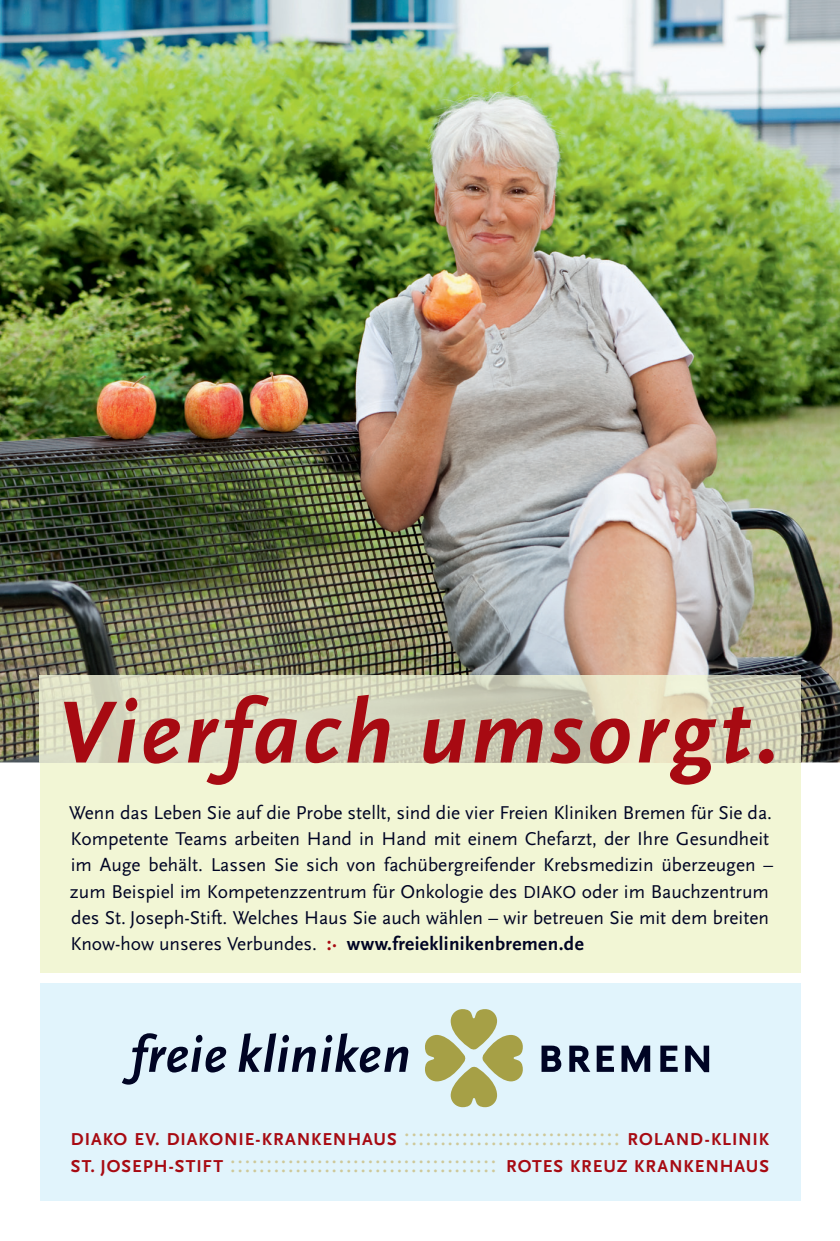
<style>
.page{position:relative;width:840px;height:1241px;background:#fff}
.page>*{position:absolute;margin:0;border:0;box-sizing:border-box;transform-origin:0 0}
.t1{font:italic 700 91.88px "Scala Sans";letter-spacing:.035em;color:#a70a12}
.t2{font:24.75px "Scala Sans";color:#cec899}
.t3{font:19.38px/26.2px "Scala Sans";color:#000424}
.t4{font:700 18px "Scala Sans Caps";letter-spacing:.05em;color:#a70a12}
.s1{font-size:18.12px}
.s2{font-weight:700;color:#a70a12}
.s3{font-weight:700}
.s4{font-family:"Scala Sans";font-weight:400;font-size:24.75px;color:#cec899}
.s5{font-family:"Scala Sans Caps";font-weight:700;font-size:18px;color:#a70a12}
</style>
<div class="page">
<div style="left:40px;top:762px;width:760px;height:210px;background:#f2f6d5"></div>
<div style="left:40px;top:983px;width:760px;height:217px;background:#e1f4fc"></div>
<img style="left:0;top:0;width:840px;height:762px">
<img style="left:39px;top:675px;width:761px;height:87px">
<svg style="left:425px;top:1009px;width:98px;height:97px"></svg>
<svg style="left:122px;top:1033px;width:104px;height:51px"></svg>
<svg style="left:238px;top:1033px;width:170px;height:39px"></svg>
<svg style="left:541px;top:1045px;width:20px;height:26px"></svg>
<svg style="left:569px;top:1045px;width:21px;height:26px"></svg>
<svg style="left:597px;top:1045px;width:17px;height:26px"></svg>
<svg style="left:660px;top:1045px;width:17px;height:26px"></svg>
<svg style="left:621px;top:1045px;width:29px;height:26px"></svg>
<svg style="left:685px;top:1045px;width:24px;height:26px"></svg>
<h1 class="t1" style="left:57px;top:682px;width:724px">Vierfach umsorgt.</h1>
<p class="t3" style="left:69px;top:799px;width:705px">Wenn das Leben Sie auf die Probe stellt, sind die vier Freien Kliniken Bremen für Sie da.<br>Kompetente Teams arbeiten Hand in Hand mit einem Chefarzt, der Ihre Gesundheit im Auge behält. Lassen Sie sich von fachübergreifender Krebsmedizin überzeugen – zum Beispiel im Kompetenzzentrum für Onkologie des <span class="s1">DIAKO</span> oder im Bauchzentrum des St. Joseph-Stift. Welches Haus Sie auch wählen – wir betreuen Sie mit dem breiten Know-how unseres Verbundes. <span class="s2">:</span><sup>.</sup> <span class="s3">www.freieklinikenbremen.de</span></p>
<p class="t4" style="left:71px;top:1129px;width:700px">DIAKO EV. DIAKONIE-KRANKENHAUS <span class="s4">::::::::::::::::::::::::::::::</span> ROLAND-KLINIK</p>
<p class="t2" style="left:71px;top:1149px;width:700px"><span class="s5">ST. JOSEPH-STIFT</span> ::::::::::::::::::::::::::::::::::::: <span class="s5">ROTES KREUZ KRANKENHAUS</span></p>
</div>
